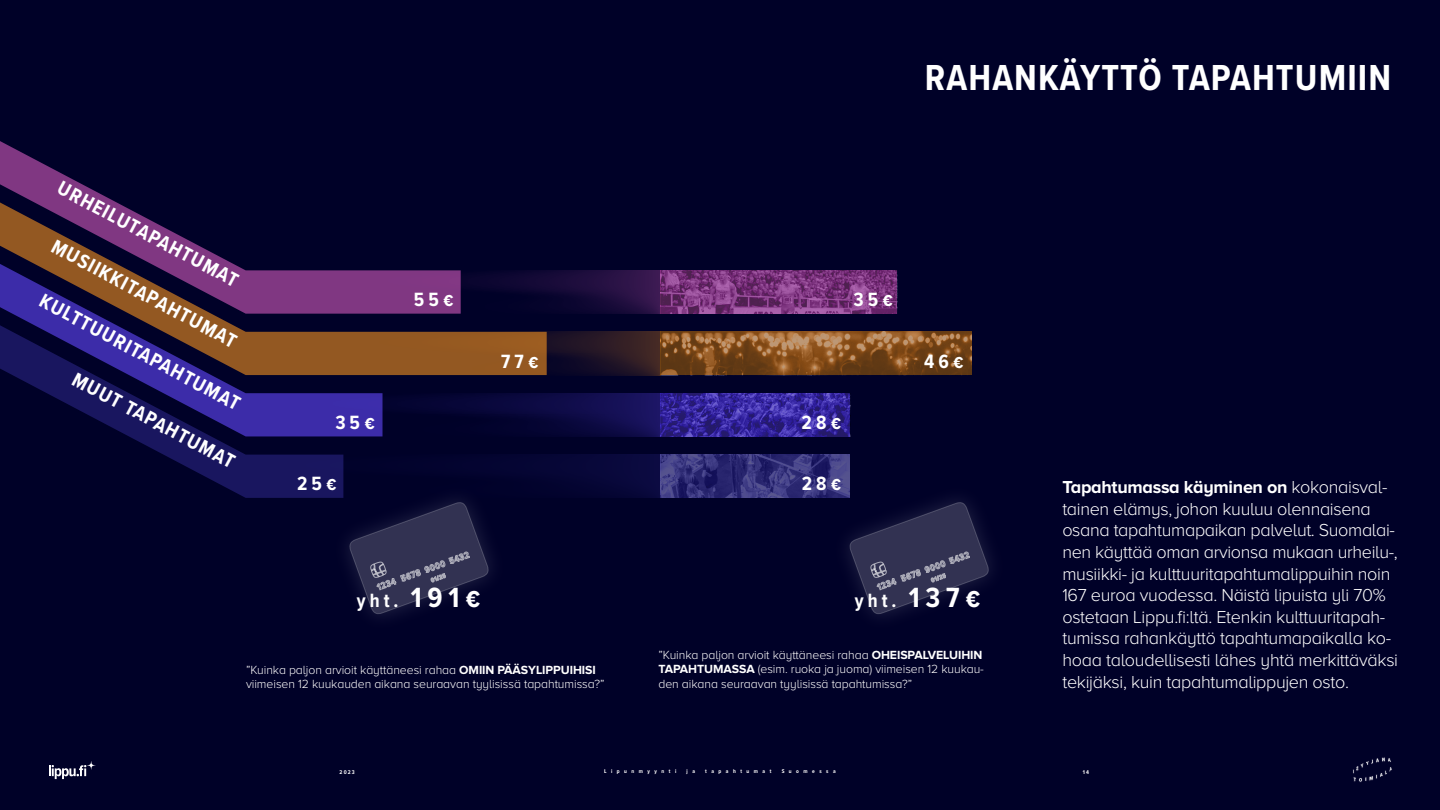
<style>
.page{position:relative;width:1440px;height:810px;background:#000128}
.page>*{position:absolute;margin:0;border:0;box-sizing:border-box;transform-origin:0 0}
.t1{font:700 37.5px "Proxima Nova Cond";letter-spacing:.03em;color:#fff}
.t2{font:700 20.55px "Proxima Nova Cond";color:#fff}
.t3{font:700 19.88px "Proxima Nova Cond";letter-spacing:.2em;color:#fff}
.t4{font:300 18px/21.6px "Proxima Nova A";letter-spacing:-.015em;color:#fff}
.t5{font:300 12.23px/14.1px "Proxima Nova A";letter-spacing:-.005em;color:#fff}
.t6{font:700 5.62px "Proxima Nova Cond";letter-spacing:.8em;color:#fff}
.s1{font-size:28.8px}
.s2{font-weight:700}
</style>
<div class="page">
<svg style="left:547px;top:270px;width:114px;height:44px"></svg>
<svg style="left:547px;top:332px;width:114px;height:43px"></svg>
<svg style="left:343px;top:393px;width:318px;height:44px"></svg>
<div style="left:19px;top:454px;width:642px;height:44px;background:linear-gradient(to bottom,#050534,#050534)"></div>
<svg style="left:19px;top:436px;width:324px;height:62px"></svg>
<svg style="left:13px;top:375px;width:370px;height:61px"></svg>
<svg style="left:0;top:270px;width:547px;height:105px"></svg>
<svg style="left:0;top:141px;width:461px;height:173px"></svg>
<img style="left:661px;top:454px;width:189px;height:44px">
<img style="left:661px;top:393px;width:189px;height:44px">
<img style="left:661px;top:332px;width:311px;height:43px">
<img style="left:661px;top:270px;width:236px;height:44px">
<img style="left:323px;top:476px;width:192px;height:140px">
<svg style="left:349px;top:501px;width:140px;height:114px"></svg>
<img style="left:823px;top:476px;width:168px;height:140px">
<svg style="left:849px;top:501px;width:140px;height:114px"></svg>
<svg style="left:49px;top:761px;width:46px;height:18px"></svg>
<svg style="left:1353px;top:757px;width:39px;height:25px"></svg>
<p class="t2" style="left:66px;top:173px;width:203px;rotate:28deg">URHEILUTAPAHTUMAT</p>
<p class="t2" style="left:60px;top:232px;width:208px;rotate:28deg">MUSIIKKITAPAHTUMAT</p>
<p class="t2" style="left:48px;top:286px;width:226px;rotate:28deg">KULTTUURITAPAHTUMAT</p>
<p class="t2" style="left:81px;top:364px;width:183px;rotate:28deg">MUUT TAPAHTUMAT</p>
<p class="t3" style="left:414px;top:285px;width:41px">55 €</p>
<p class="t3" style="left:335px;top:408px;width:41px">35 €</p>
<p class="t3" style="left:501px;top:346px;width:39px">77 €</p>
<p class="t1" style="left:925px;top:50px;width:468px">RAHANKÄYTTÖ TAPAHTUMIIN</p>
<p class="t3" style="left:854px;top:285px;width:41px">35 €</p>
<p class="t3" style="left:802px;top:408px;width:41px">28 €</p>
<p class="t3" style="left:924px;top:346px;width:41px">46 €</p>
<p class="t3" style="left:297px;top:469px;width:41px">25 €</p>
<p class="t3" style="left:802px;top:469px;width:41px">28 €</p>
<p class="t3" style="left:357px;top:586px;width:125px">yht. <span class="s1">191 €</span></p>
<p class="t3" style="left:855px;top:586px;width:127px">yht. <span class="s1">137 €</span></p>
<p class="t5" style="left:246px;top:662px;width:360px">”Kuinka paljon arvioit käyttäneesi rahaa <span class="s2">OMIIN PÄÄSYLIPPUIHISI </span>viimeisen 12 kuukauden aikana seuraavan tyylisissä tapahtumissa?”</p>
<p class="t5" style="left:658px;top:648px;width:327px;text-align:justify">”Kuinka paljon arvioit käyttäneesi rahaa <span class="s2">OHEISPALVELUIHIN TAPAHTUMASSA</span> (esim. ruoka ja juoma) viimeisen 12 kuukau&shy;den aikana seuraavan tyylisissä tapahtumissa?”</p>
<p class="t4" style="left:1062px;top:476px;width:337px"><span class="s2">Tapahtumassa käyminen on</span> kokonaisval&shy;tainen elämys, johon kuuluu olennaisena osana tapahtumapaikan palvelut. Suomalai&shy;nen käyttää oman arvionsa mukaan urheilu-, musiikki- ja kulttuuritapahtumalippuihin noin 167 euroa vuodessa. Näistä lipuista yli 70% ostetaan Lippu.fi:ltä. Etenkin kulttuuritapah&shy;tumissa rahankäyttö tapahtumapaikalla ko&shy;hoaa taloudellisesti lähes yhtä merkittäväksi tekijäksi, kuin tapahtumalippujen osto.</p>
<p class="t6" style="left:340px;top:768px;width:17px">2023</p>
<p class="t6" style="left:604px;top:767px;width:74px">Lipunmyynti</p>
<p class="t6" style="left:687px;top:767px;width:10px">j a</p>
<p class="t6" style="left:705px;top:767px;width:68px">tapahtumat</p>
<p class="t6" style="left:782px;top:767px;width:56px">Suomessa</p>
<p class="t6" style="left:1083px;top:768px;width:8px">14</p>
</div>
